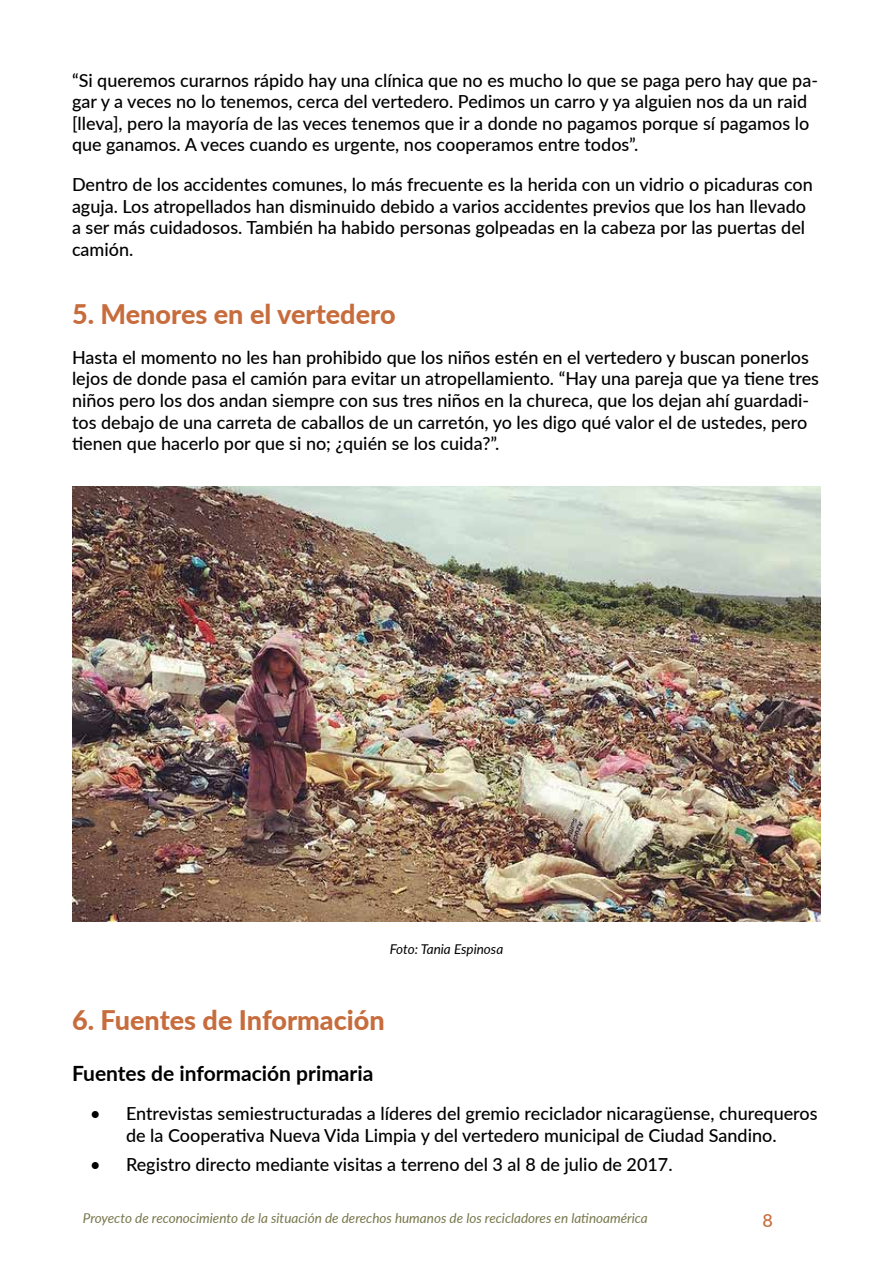
<style>
.page{position:relative;width:893px;height:1263px;background:#fff}
.page>*{position:absolute;margin:0;border:0;box-sizing:border-box;transform-origin:0 0}
.t1{font:800 27px "Lato";color:#c76c3c}
.t2{font:700 21px "Lato";color:#000}
.t3{font:500 18px/21.6px "Lato";color:#000}
.t4{font:500 18px "Lato";color:#c76c3c}
.t5{font:italic 13.5px "Lato";color:#78764b}
.t6{font:italic 13.5px "Lato";color:#000}
</style>
<div class="page">
<img style="left:72px;top:487px;width:749px;height:434px">
<p class="t3" style="left:72px;top:68px;width:748px">“Si queremos curarnos rápido hay una clínica que no es mucho lo que se paga pero hay que pa&shy;gar y a veces no lo tenemos, cerca del vertedero. Pedimos un carro y ya alguien nos da un raid [lleva], pero la mayoría de las veces tenemos que ir a donde no pagamos porque sí pagamos lo que ganamos. A veces cuando es urgente, nos cooperamos entre todos”.</p>
<p class="t3" style="left:72px;top:173px;width:742px">Dentro de los accidentes comunes, lo más frecuente es la herida con un vidrio o picaduras con aguja. Los atropellados han disminuido debido a varios accidentes previos que los han llevado a ser más cuidadosos. También ha habido personas golpeadas en la cabeza por las puertas del camión.</p>
<h1 class="t1" style="left:72px;top:304px;width:325px">5. Menores en el vertedero</h1>
<p class="t3" style="left:72px;top:346px;width:749px">Hasta el momento no les han prohibido que los niños estén en el vertedero y buscan ponerlos lejos de donde pasa el camión para evitar un atropellamiento. “Hay una pareja que ya tiene tres niños pero los dos andan siempre con sus tres niños en la chureca, que los dejan ahí guardadi&shy;tos debajo de una carreta de caballos de un carretón, yo les digo qué valor el de ustedes, pero tienen que hacerlo por que si no; ¿quién se los cuida?”.</p>
<p class="t6" style="left:390px;top:944px;width:115px">Foto: Tania Espinosa</p>
<h1 class="t1" style="left:72px;top:1010px;width:314px">6. Fuentes de Información</h1>
<p class="t2" style="left:72px;top:1061px;width:303px">Fuentes de información primaria</p>
<p class="t3" style="left:90px;top:1104px;width:729px;text-align:center">• Entrevistas semiestructuradas a líderes del gremio reciclador nicaragüense, churequeros de la Cooperativa Nueva Vida Limpia y del vertedero municipal de Ciudad Sandino.</p>
<p class="t3" style="left:90px;top:1155px;width:584px">• Registro directo mediante visitas a terreno del 3 al 8 de julio de 2017.</p>
<p class="t5" style="left:83px;top:1208px;width:566px">Proyecto de reconocimiento de la situación de derechos humanos de los recicladores en latinoamérica</p>
<p class="t4" style="left:762px;top:1207px;width:12px">8</p>
</div>
